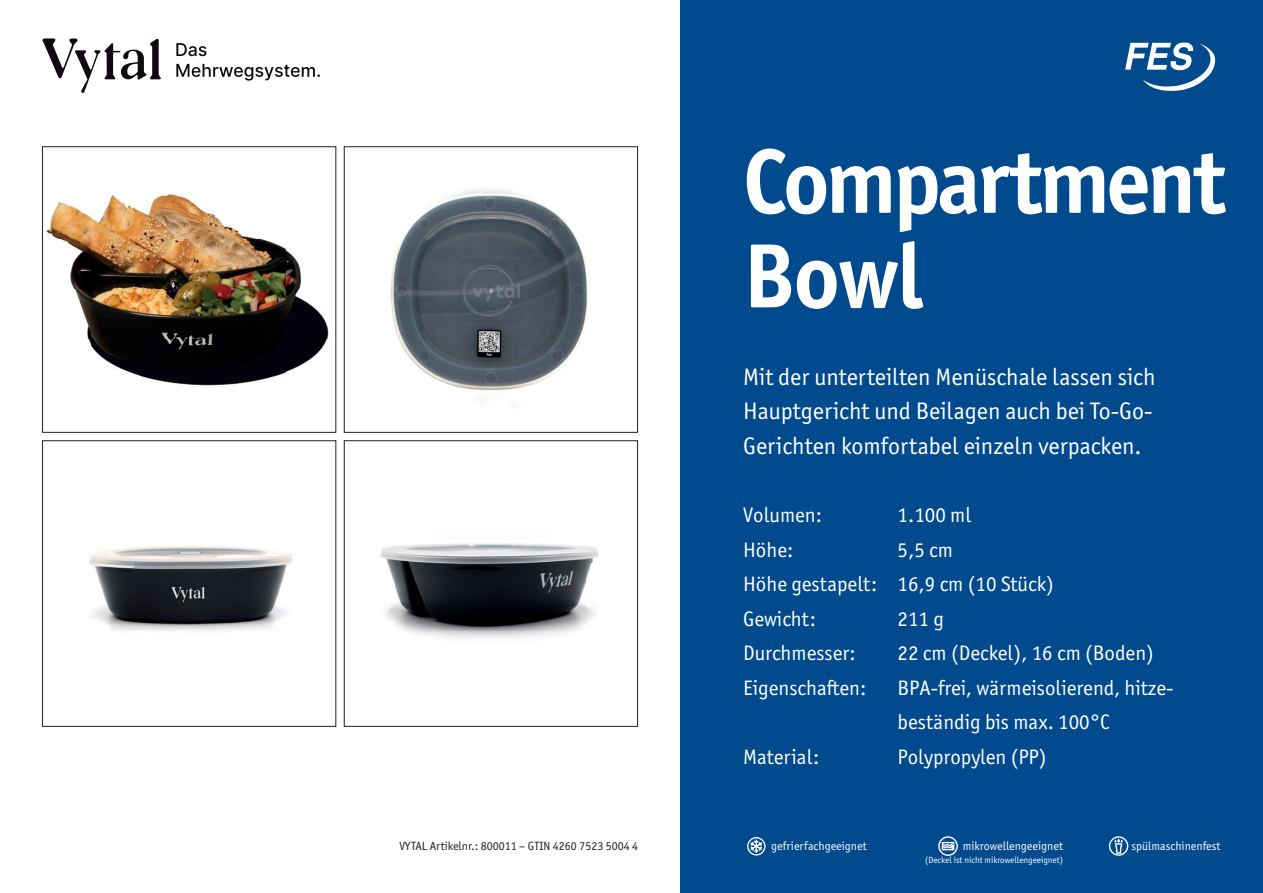
<style>
.page{position:relative;width:1263px;height:893px;background:#fff}
.page>*{position:absolute;margin:0;border:0;box-sizing:border-box;transform-origin:0 0}
.t1{font:700 91.5px/94.5px "Officina Sans ITC Pro";letter-spacing:-.04em;color:#fff}
.t2{font:24px/34.5px "Officina Sans ITC Pro";color:#fff}
.t3{font:21px/34.5px "Officina Sans ITC Pro";color:#fff}
.t4{font:12px "Officina Sans ITC Pro";color:#fff}
.t5{font:12px "Officina Sans ITC Pro";color:#231f20}
.t6{font:9px "Officina Sans ITC Pro";color:#fff}
</style>
<div class="page">
<div style="left:680px;top:0;width:583px;height:893px;background:#004a8d"></div>
<svg style="left:1125px;top:42px;width:90px;height:49px"></svg>
<svg style="left:176px;top:43px;width:31px;height:13px"></svg>
<svg style="left:176px;top:64px;width:144px;height:17px"></svg>
<svg style="left:43px;top:38px;width:118px;height:55px"></svg>
<img style="left:46px;top:194px;width:283px;height:192px">
<img style="left:89px;top:546px;width:204px;height:85px">
<img style="left:390px;top:188px;width:199px;height:219px">
<div style="left:344px;top:147px;width:294px;height:285px;border:1px solid #231f20"></div>
<img style="left:381px;top:543px;width:218px;height:96px">
<div style="left:344px;top:441px;width:294px;height:285px;border:1px solid #231f20"></div>
<svg style="left:747px;top:837px;width:18px;height:18px"></svg>
<svg style="left:938px;top:836px;width:20px;height:20px"></svg>
<svg style="left:1109px;top:836px;width:19px;height:20px"></svg>
<p class="t5" style="left:399px;top:839px;width:240px">VYTAL Artikelnr.: 800011 – GTIN 4260 7523 5004 4</p>
<h1 class="t1" style="left:743px;top:134px;width:485px">Compartment<br>Bowl</h1>
<p class="t2" style="left:743px;top:359px;width:414px">Mit der unterteilten Menüschale lassen sich<br>Hauptgericht und Beilagen auch bei To-Go-<br>Gerichten komfortabel einzeln verpacken.</p>
<p class="t3" style="left:743px;top:498px;width:80px">Volumen:</p>
<p class="t3" style="left:898px;top:498px;width:75px">1.100 ml</p>
<p class="t3" style="left:743px;top:532px;width:52px">Höhe:</p>
<p class="t3" style="left:743px;top:532px;width:312px;text-indent:154px">5,5 cm<br>Höhe gestapelt: 16,9 cm (10 Stück)<br>Gewicht:</p>
<p class="t3" style="left:898px;top:601px;width:48px">211 g</p>
<p class="t3" style="left:743px;top:636px;width:114px">Durchmesser:</p>
<p class="t3" style="left:898px;top:636px;width:258px">22 cm (Deckel), 16 cm (Boden)</p>
<p class="t3" style="left:743px;top:670px;width:125px">Eigenschaften:</p>
<p class="t3" style="left:898px;top:670px;width:277px">BPA-frei, wärmeisolierend, hitze&shy;beständig bis max. 100°C</p>
<p class="t3" style="left:743px;top:739px;width:78px">Material:</p>
<p class="t3" style="left:898px;top:739px;width:150px">Polypropylen (PP)</p>
<p class="t4" style="left:771px;top:839px;width:97px">gefrierfachgeeignet</p>
<p class="t4" style="left:963px;top:839px;width:102px">mikrowellengeeignet</p>
<p class="t6" style="left:925px;top:855px;width:140px">(Deckel ist nicht mikrowellengeeignet)</p>
<p class="t4" style="left:1131px;top:839px;width:90px">spülmaschinenfest</p>
</div>
